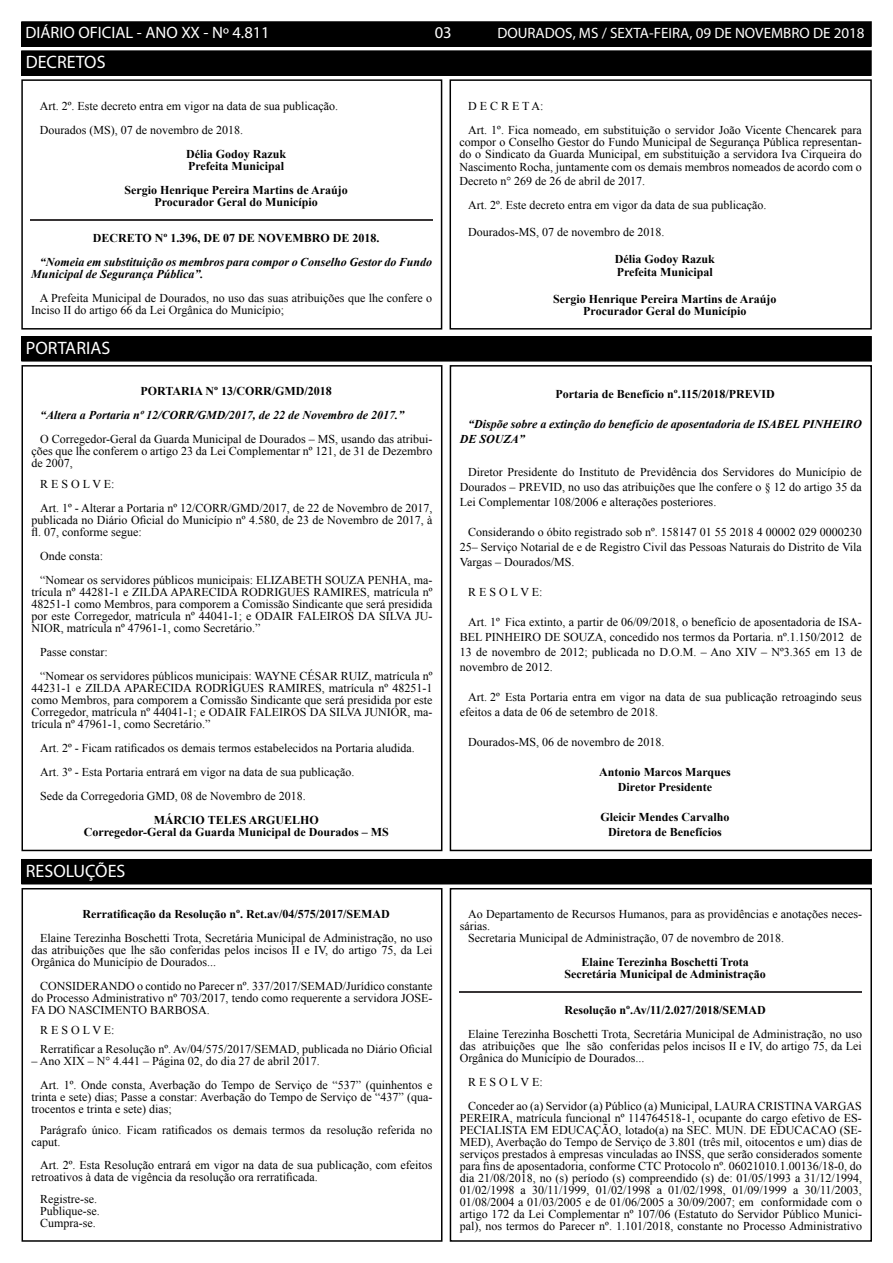
<style>
.page{position:relative;width:893px;height:1263px;background:#fff}
.page>*{position:absolute;margin:0;border:0;box-sizing:border-box;transform-origin:0 0}
.t1{font:18px "Myriad Pro";color:#fff}
.t2{font:16.5px "Myriad Pro";color:#fff}
.t3{font:15px "Myriad Pro";color:#fff}
.t4{font:12px/12px "Times New Roman";color:#000}
.t5{font:700 12px/12px "Times New Roman";color:#000;text-align:center}
.t6{font:italic 700 12px/12px "Times New Roman";color:#000}
</style>
<div class="page">
<div style="left:21px;top:22px;width:850px;height:24px;background:#000"></div>
<div style="left:21px;top:21px;width:851px;height:26px;border:2px solid #000"></div>
<div style="left:21px;top:51px;width:850px;height:24px;background:#000"></div>
<div style="left:20px;top:50px;width:852px;height:26px;border:2px solid #000"></div>
<div style="left:21px;top:79px;width:421px;height:251px;border:2px solid #000"></div>
<div style="left:449px;top:79px;width:423px;height:251px;border:2px solid #000"></div>
<img style="left:31px;top:219px;width:402px;height:1px">
<div style="left:21px;top:337px;width:850px;height:24px;background:#000"></div>
<div style="left:21px;top:336px;width:851px;height:26px;border:2px solid #000"></div>
<div style="left:21px;top:365px;width:421px;height:486px;border:2px solid #000"></div>
<div style="left:450px;top:365px;width:422px;height:486px;border:2px solid #000"></div>
<div style="left:21px;top:860px;width:850px;height:24px;background:#000"></div>
<div style="left:21px;top:859px;width:851px;height:25px;border:2px solid #000"></div>
<div style="left:22px;top:888px;width:420px;height:354px;border:2px solid #000"></div>
<div style="left:450px;top:888px;width:422px;height:354px;border:2px solid #000"></div>
<img style="left:460px;top:991px;width:402px;height:2px">
<h2 class="t2" style="left:26px;top:22px;width:246px">DIÁRIO OFICIAL - ANO XX - Nº 4.811</h2>
<h2 class="t2" style="left:435px;top:22px;width:18px">03</h2>
<p class="t3" style="left:497px;top:24px;width:369px">DOURADOS, MS / SEXTA-FEIRA, 09 DE NOVEMBRO DE 2018</p>
<h1 class="t1" style="left:26px;top:51px;width:81px">DECRETOS</h1>
<p class="t4" style="left:40px;top:93px;width:300px;line-height:24px">Art. 2º. Este decreto entra em vigor na data de sua publicação.<br>Dourados (MS), 07 de novembro de 2018.</p>
<p class="t5" style="left:186px;top:147px;width:102px;text-align:left">Délia Godoy Razuk<br>Prefeita Municipal</p>
<p class="t5" style="left:124px;top:183px;width:225px">Sergio Henrique Pereira Martins de Araújo<br>Procurador Geral do Município</p>
<p class="t5" style="left:93px;top:231px;width:288px">DECRETO Nº 1.396, DE 07 DE NOVEMBRO DE 2018.</p>
<p class="t6" style="left:31px;top:255px;width:402px;text-indent:9px">“Nomeia em substituição os membros para compor o Conselho Gestor do Fundo<br>Municipal de Segurança Pública”.</p>
<p class="t4" style="left:31px;top:291px;width:402px;text-indent:9px">A Prefeita Municipal de Dourados, no uso das suas atribuições que lhe confere o<br>Inciso II do artigo 66 da Lei Orgânica do Município;</p>
<p class="t4" style="left:468px;top:93px;width:395px;line-height:24px">D E C R E T A:<br>Art. 1º. Fica nomeado, em substituição o servidor João Vicente Chencarek para</p>
<p class="t4" style="left:459px;top:135px;width:404px">compor o Conselho Gestor do Fundo Municipal de Segurança Pública representan&shy;do o Sindicato da Guarda Municipal, em substituição a servidora Iva Cirqueira do</p>
<p class="t4" style="left:459px;top:160px;width:404px;line-height:13.5px">Nascimento Rocha, juntamente com os demais membros nomeados de acordo com o<br>Decreto n° 269 de 26 de abril de 2017.</p>
<p class="t4" style="left:468px;top:198px;width:300px">Art. 2º. Este decreto entra em vigor da data de sua publicação.</p>
<p class="t4" style="left:468px;top:225px;width:198px">Dourados-MS, 07 de novembro de 2018.</p>
<p class="t5" style="left:615px;top:252px;width:102px;line-height:13.5px;text-align:left">Délia Godoy Razuk<br>Prefeita Municipal</p>
<p class="t5" style="left:553px;top:293px;width:225px">Sergio Henrique Pereira Martins de Araújo<br>Procurador Geral do Município</p>
<h1 class="t1" style="left:26px;top:337px;width:86px">PORTARIAS</h1>
<p class="t5" style="left:141px;top:385px;width:193px">PORTARIA Nº 13/CORR/GMD/2018</p>
<p class="t6" style="left:40px;top:409px;width:366px">“Altera a Portaria nº 12/CORR/GMD/2017, de 22 de Novembro de 2017.”</p>
<p class="t4" style="left:32px;top:433px;width:402px;text-align:justify;text-indent:8px">O Corregedor-Geral da Guarda Municipal de Dourados – MS, usando das atribui&shy;ções que lhe conferem o artigo 23 da Lei Complementar nº 121, de 31 de Dezembro de 2007,</p>
<p class="t4" style="left:40px;top:472px;width:394px;line-height:24px">R E S O L V E:<br>Art. 1º - Alterar a Portaria nº 12/CORR/GMD/2017, de 22 de Novembro de 2017,</p>
<p class="t4" style="left:32px;top:514px;width:402px">publicada no Diário Oficial do Município nº 4.580, de 23 de Novembro de 2017, à fl. 07, conforme segue:</p>
<p class="t4" style="left:40px;top:544px;width:394px;line-height:24px">Onde consta:<br>“Nomear os servidores públicos municipais: ELIZABETH SOUZA PENHA, ma-</p>
<p class="t4" style="left:32px;top:586px;width:402px;text-align:justify">trícula nº 44281-1 e ZILDA APARECIDA RODRIGUES RAMIRES, matrícula nº 48251-1 como Membros, para comporem a Comissão Sindicante que será presidida por este Corregedor, matrícula nº 44041-1; e ODAIR FALEIROS DA SILVA JU-NIOR, matrícula nº 47961-1, como Secretário.”</p>
<p class="t4" style="left:40px;top:640px;width:394px;line-height:24px">Passe constar:<br>“Nomear os servidores públicos municipais: WAYNE CÉSAR RUIZ, matrícula nº</p>
<p class="t4" style="left:32px;top:682px;width:402px;text-align:justify">44231-1 e ZILDA APARECIDA RODRIGUES RAMIRES, matrícula nº 48251-1 como Membros, para comporem a Comissão Sindicante que será presidida por este Corregedor, matrícula nº 44041-1; e ODAIR FALEIROS DA SILVA JUNIOR, ma&shy;trícula nº 47961-1, como Secretário.”</p>
<p class="t4" style="left:40px;top:736px;width:376px;line-height:24px">Art. 2º - Ficam ratificados os demais termos estabelecidos na Portaria aludida.<br>Art. 3º - Esta Portaria entrará em vigor na data de sua publicação.<br>Sede da Corregedoria GMD, 08 de Novembro de 2018.</p>
<p class="t5" style="left:84px;top:814px;width:306px">MÁRCIO TELES ARGUELHO<br>Corregedor-Geral da Guarda Municipal de Dourados – MS</p>
<h1 class="t1" style="left:26px;top:860px;width:101px">RESOLUÇÕES</h1>
<p class="t5" style="left:83px;top:908px;width:309px">Rerratificação da Resolução nº. Ret.av/04/575/2017/SEMAD</p>
<p class="t4" style="left:32px;top:932px;width:402px;text-align:justify;text-indent:9px">Elaine Terezinha Boschetti Trota, Secretária Municipal de Administração, no uso das atribuições que lhe são conferidas pelos incisos II e IV, do artigo 75, da Lei Orgânica do Município de Dourados...</p>
<p class="t4" style="left:32px;top:980px;width:402px;text-align:justify;text-indent:9px">CONSIDERANDO o contido no Parecer nº. 337/2017/SEMAD/Jurídico constante do Processo Administrativo nº 703/2017, tendo como requerente a servidora JOSE-FA DO NASCIMENTO BARBOSA.</p>
<p class="t4" style="left:40px;top:1020px;width:394px;line-height:19.5px">R E S O L V E:<br>Rerratificar a Resolução nº. Av/04/575/2017/SEMAD, publicada no Diário Oficial</p>
<p class="t4" style="left:40px;top:1049px;width:394px;line-height:24px;text-indent:-9px">– Ano XIX – N° 4.441 – Página 02, do dia 27 de abril 2017.<br>Art. 1º. Onde consta, Averbação do Tempo de Serviço de “537” (quinhentos e</p>
<p class="t4" style="left:32px;top:1091px;width:402px">trinta e sete) dias; Passe a constar: Averbação do Tempo de Serviço de “437” (qua&shy;trocentos e trinta e sete) dias;</p>
<p class="t4" style="left:32px;top:1124px;width:402px;text-indent:9px">Parágrafo único. Ficam ratificados os demais termos da resolução referida no caput.</p>
<p class="t4" style="left:32px;top:1158px;width:402px;text-indent:9px">Art. 2º. Esta Resolução entrará em vigor na data de sua publicação, com efeitos retroativos à data de vigência da resolução ora rerratificada.</p>
<p class="t4" style="left:40px;top:1193px;width:61px">Registre-se.<br>Publique-se.<br>Cumpra-se.</p>
<p class="t5" style="left:555px;top:388px;width:221px">Portaria de Benefício nº.115/2018/PREVID</p>
<p class="t6" style="left:460px;top:416px;width:404px;line-height:15px;text-indent:9px">“Dispõe sobre a extinção do benefício de aposentadoria de ISABEL PINHEIRO<br>DE SOUZA”</p>
<p class="t4" style="left:460px;top:464px;width:404px;line-height:15px;text-align:justify;text-indent:9px">Diretor Presidente do Instituto de Previdência dos Servidores do Município de Dourados – PREVID, no uso das atribuições que lhe confere o § 12 do artigo 35 da Lei Complementar 108/2006 e alterações posteriores.</p>
<p class="t4" style="left:460px;top:524px;width:404px;line-height:15px;text-align:justify;text-indent:9px">Considerando o óbito registrado sob nº. 158147 01 55 2018 4 00002 029 0000230<br>25– Serviço Notarial de e de Registro Civil das Pessoas Naturais do Distrito de Vila Vargas – Dourados/MS.</p>
<p class="t4" style="left:468px;top:586px;width:76px">R E S O L V E:</p>
<p class="t4" style="left:460px;top:614px;width:404px;line-height:15px;text-align:justify;text-indent:8px">Art. 1º Fica extinto, a partir de 06/09/2018, o benefício de aposentadoria de ISA-BEL PINHEIRO DE SOUZA, concedido nos termos da Portaria. nº.1.150/2012 de 13 de novembro de 2012; publicada no D.O.M. – Ano XIV – Nº3.365 em 13 de novembro de 2012.</p>
<p class="t4" style="left:460px;top:689px;width:404px;line-height:15px;text-indent:8px">Art. 2º Esta Portaria entra em vigor na data de sua publicação retroagindo seus efeitos a data de 06 de setembro de 2018.</p>
<p class="t4" style="left:468px;top:736px;width:198px">Dourados-MS, 06 de novembro de 2018.</p>
<p class="t5" style="left:599px;top:764px;width:133px;line-height:15px">Antonio Marcos Marques<br>Diretor Presidente</p>
<p class="t5" style="left:600px;top:809px;width:131px;line-height:15px">Gleicir Mendes Carvalho<br>Diretora de Benefícios</p>
<p class="t4" style="left:468px;top:908px;width:395px">Ao Departamento de Recursos Humanos, para as providências e anotações neces-</p>
<p class="t4" style="left:460px;top:920px;width:32px">sárias.</p>
<p class="t4" style="left:468px;top:932px;width:317px">Secretaria Municipal de Administração, 07 de novembro de 2018.</p>
<p class="t5" style="left:564px;top:956px;width:203px">Elaine Terezinha Boschetti Trota<br>Secretária Municipal de Administração</p>
<p class="t5" style="left:564px;top:1004px;width:203px">Resolução nº.Av/11/2.027/2018/SEMAD</p>
<p class="t4" style="left:460px;top:1028px;width:404px;text-align:justify;text-indent:9px">Elaine Terezinha Boschetti Trota, Secretária Municipal de Administração, no uso das atribuições que lhe são conferidas pelos incisos II e IV, do artigo 75, da Lei Orgânica do Município de Dourados...</p>
<p class="t4" style="left:468px;top:1070px;width:395px;line-height:24px">R E S O L V E:<br>Conceder ao (a) Servidor (a) Público (a) Municipal, LAURA CRISTINA VARGAS</p>
<p class="t4" style="left:460px;top:1112px;width:404px;text-align:justify">PEREIRA, matrícula funcional nº 114764518-1, ocupante do cargo efetivo de ES-PECIALISTA EM EDUCAÇÃO, lotado(a) na SEC. MUN. DE EDUCACAO (SE-MED), Averbação do Tempo de Serviço de 3.801 (três mil, oitocentos e um) dias de serviços prestados à empresas vinculadas ao INSS, que serão considerados somente para fins de aposentadoria, conforme CTC Protocolo nº. 06021010.1.00136/18-0, do dia 21/08/2018, no (s) período (s) compreendido (s) de: 01/05/1993 a 31/12/1994, 01/02/1998 a 30/11/1999, 01/02/1998 a 01/02/1998, 01/09/1999 a 30/11/2003, 01/08/2004 a 01/03/2005 e de 01/06/2005 a 30/09/2007; em conformidade com o artigo 172 da Lei Complementar nº 107/06 (Estatuto do Servidor Público Munici&shy;pal), nos termos do Parecer nº. 1.101/2018, constante no Processo Administrativo</p>
</div>
